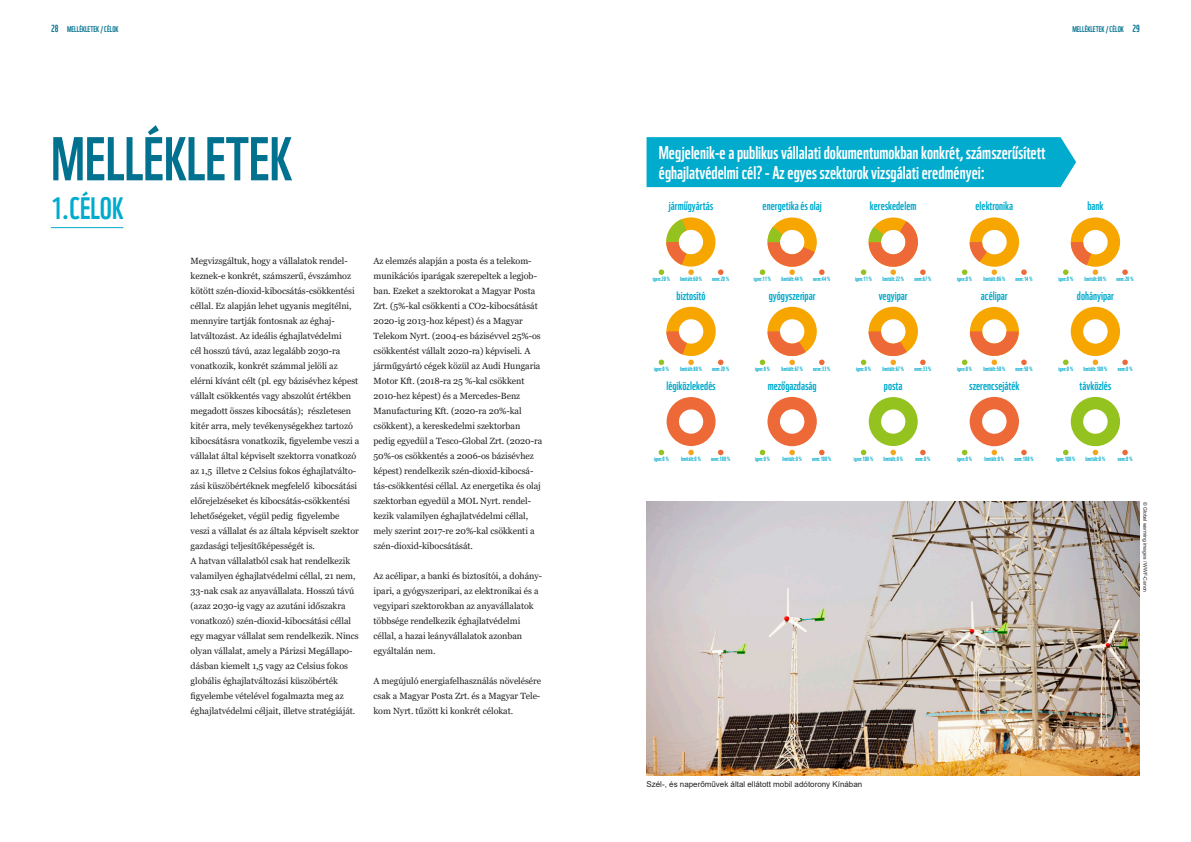
<style>
.page{position:relative;width:1191px;height:842px;background:#fff}
.page>*{position:absolute;margin:0;border:0;box-sizing:border-box;transform-origin:0 0}
.t1{font:60px "WWF";color:#00718e}
.t2{font:30.1px "WWF";color:#00abcd}
.t3{font:18px "WWF";color:#fff}
.t4{font:12px "WWF";color:#00abcd}
.t5{font:10px "WWF";color:#00718e}
.t6{font:9px/15px "Georgia";letter-spacing:-.005em;color:#231f20}
.t7{font:8px "Arial";color:#231f20}
.t8{font:8px "WWF";color:#00718e}
.t9{font:6px "WWF";color:#00abcd}
.t10{font:5px "Arial";color:#231f20}
</style>
<div class="page">
<div style="left:646px;top:137px;width:430px;height:50px;background:#00abcd"></div>
<svg style="left:658px;top:217px;width:65px;height:58px"></svg>
<svg style="left:658px;top:307px;width:65px;height:58px"></svg>
<svg style="left:658px;top:397px;width:65px;height:58px"></svg>
<svg style="left:759px;top:217px;width:65px;height:58px"></svg>
<svg style="left:759px;top:307px;width:65px;height:58px"></svg>
<svg style="left:759px;top:397px;width:65px;height:58px"></svg>
<svg style="left:861px;top:217px;width:64px;height:58px"></svg>
<svg style="left:861px;top:307px;width:64px;height:58px"></svg>
<svg style="left:861px;top:397px;width:64px;height:58px"></svg>
<svg style="left:962px;top:217px;width:64px;height:58px"></svg>
<svg style="left:962px;top:307px;width:64px;height:58px"></svg>
<svg style="left:962px;top:397px;width:64px;height:58px"></svg>
<svg style="left:1063px;top:217px;width:64px;height:58px"></svg>
<svg style="left:1063px;top:307px;width:64px;height:58px"></svg>
<svg style="left:1063px;top:397px;width:64px;height:58px"></svg>
<hr style="left:51px;top:227px;width:72px;height:1px;background:#00abcd">
<img style="left:646px;top:502px;width:494px;height:273px">
<p class="t8" style="left:67px;top:23px;width:53px">MELLÉKLETEK / CÉLOK</p>
<p class="t8" style="left:1072px;top:23px;width:53px">MELLÉKLETEK / CÉLOK</p>
<p class="t5" style="left:51px;top:21px;width:9px">28</p>
<p class="t5" style="left:1132px;top:21px;width:9px">29</p>
<p class="t1" style="left:51px;top:112px;width:242px">MELLÉKLETEK</p>
<p class="t2" style="left:51px;top:185px;width:74px">1.CÉLOK</p>
<p class="t6" style="left:191px;top:254px;width:170px">Megvizsgáltuk, hogy a vállalatok rendel&shy;keznek-e konkrét, számszerű, évszámhoz kötött szén-dioxid-kibocsátás-csökkentési céllal. Ez alapján lehet ugyanis megítélni, mennyire tartják fontosnak az éghaj&shy;latváltozást. Az ideális éghajlatvédelmi<br>cél hosszú távú, azaz legalább 2030-ra vonatkozik, konkrét számmal jelöli az elérni kívánt célt (pl. egy bázisévhez képest vállalt csökkentés vagy abszolút értékben megadott összes kibocsátás); részletesen kitér arra, mely tevékenységekhez tartozó kibocsátásra vonatkozik, figyelembe veszi a vállalat által képviselt szektorra vonatkozó az 1,5 illetve 2 Celsius fokos éghajlatválto&shy;zási küszöbértéknek megfelelő kibocsátási előrejelzéseket és kibocsátás-csökkentési lehetőségeket, végül pedig figyelembe veszi a vállalat és az általa képviselt szektor gazdasági teljesítőképességét is.</p>
<p class="t6" style="left:191px;top:554px;width:170px">A hatvan vállalatból csak hat rendelkezik valamilyen éghajlatvédelmi céllal, 21 nem, 33-nak csak az anyavállalata. Hosszú távú (azaz 2030-ig vagy az azutáni időszakra vonatkozó) szén-dioxid-kibocsátási céllal egy magyar vállalat sem rendelkezik. Nincs olyan vállalat, amely a Párizsi Megállapo&shy;dásban kiemelt 1,5 vagy a2 Celsius fokos globális éghajlatváltozási küszöbérték figyelembe vételével fogalmazta meg az éghajlatvédelmi céljait, illetve stratégiáját.</p>
<p class="t6" style="left:373px;top:254px;width:170px">Az elemzés alapján a posta és a telekom&shy;munikációs iparágak szerepeltek a legjob&shy;ban. Ezeket a szektorokat a Magyar Posta Zrt. (5%-kal csökkenti a CO2-kibocsátását 2020-ig 2013-hoz képest) és a Magyar Telekom Nyrt. (2004-es bázisévvel 25%-os csökkentést vállalt 2020-ra) képviseli. A járműgyártó cégek közül az Audi Hungaria Motor Kft. (2018-ra 25 %-kal csökkent 2010-hez képest) és a Mercedes-Benz Manufacturing Kft. (2020-ra 20%-kal csökkent), a kereskedelmi szektorban pedig egyedül a Tesco-Global Zrt. (2020-ra 50%-os csökkentés a 2006-os bázisévhez képest) rendelkezik szén-dioxid-kibocsá&shy;tás-csökkentési céllal. Az energetika és olaj szektorban egyedül a MOL Nyrt. rendel&shy;kezik valamilyen éghajlatvédelmi céllal, mely szerint 2017-re 20%-kal csökkenti a szén-dioxid-kibocsátását.</p>
<p class="t6" style="left:373px;top:569px;width:170px">Az acélipar, a banki és biztosítói, a dohány&shy;ipari, a gyógyszeripari, az elektronikai és a vegyipari szektorokban az anyavállalatok többsége rendelkezik éghajlatvédelmi céllal, a hazai leányvállalatok azonban egyáltalán nem.</p>
<p class="t6" style="left:373px;top:674px;width:169px;text-align:justify">A megújuló energiafelhasználás növelésére csak a Magyar Posta Zrt. és a Magyar Tele&shy;kom Nyrt. tűzött ki konkrét célokat.</p>
<p class="t3" style="left:659px;top:138px;width:388px">Megjelenik-e a publikus vállalati dokumentumokban konkrét, számszerűsített</p>
<p class="t3" style="left:659px;top:158px;width:328px">éghajlatvédelmi cél? - Az egyes szektorok vizsgálati eredményei:</p>
<p class="t4" style="left:669px;top:196px;width:46px">járműgyártás</p>
<p class="t4" style="left:762px;top:196px;width:61px">energetika és olaj</p>
<p class="t4" style="left:870px;top:196px;width:48px">kereskedelem</p>
<p class="t4" style="left:975px;top:196px;width:39px">elektronika</p>
<p class="t4" style="left:1087px;top:196px;width:18px">bank</p>
<p class="t9" style="left:653px;top:274px;width:19px">igen:20 %</p>
<p class="t9" style="left:680px;top:274px;width:23px">limitált:60 %</p>
<p class="t9" style="left:712px;top:274px;width:19px">nem:20 %</p>
<p class="t9" style="left:754px;top:274px;width:19px">igen:11 %</p>
<p class="t9" style="left:781px;top:274px;width:23px">limitált:44 %</p>
<p class="t9" style="left:813px;top:274px;width:19px">nem:44 %</p>
<p class="t9" style="left:855px;top:274px;width:19px">igen:11 %</p>
<p class="t9" style="left:882px;top:274px;width:23px">limitált:22 %</p>
<p class="t9" style="left:914px;top:274px;width:19px">nem:67 %</p>
<p class="t9" style="left:957px;top:274px;width:16px">igen:0 %</p>
<p class="t9" style="left:983px;top:274px;width:23px">limitált:86 %</p>
<p class="t9" style="left:1015px;top:274px;width:19px">nem:14 %</p>
<p class="t9" style="left:1058px;top:274px;width:16px">igen:0 %</p>
<p class="t9" style="left:1084px;top:274px;width:23px">limitált:80 %</p>
<p class="t9" style="left:1116px;top:274px;width:19px">nem:20 %</p>
<p class="t4" style="left:676px;top:286px;width:30px">biztosító</p>
<p class="t4" style="left:768px;top:286px;width:48px">gyógyszeripar</p>
<p class="t4" style="left:878px;top:286px;width:31px">vegyipar</p>
<p class="t4" style="left:981px;top:286px;width:28px">acélipar</p>
<p class="t4" style="left:1076px;top:286px;width:39px">dohányipar</p>
<p class="t9" style="left:654px;top:364px;width:16px">igen:0 %</p>
<p class="t9" style="left:680px;top:364px;width:23px">limitált:80 %</p>
<p class="t9" style="left:712px;top:364px;width:19px">nem:20 %</p>
<p class="t9" style="left:755px;top:364px;width:16px">igen:0 %</p>
<p class="t9" style="left:781px;top:364px;width:23px">limitált:67 %</p>
<p class="t9" style="left:813px;top:364px;width:19px">nem:33 %</p>
<p class="t9" style="left:856px;top:364px;width:16px">igen:0 %</p>
<p class="t9" style="left:882px;top:364px;width:23px">limitált:67 %</p>
<p class="t9" style="left:914px;top:364px;width:19px">nem:33 %</p>
<p class="t9" style="left:957px;top:364px;width:16px">igen:0 %</p>
<p class="t9" style="left:983px;top:364px;width:23px">limitált:50 %</p>
<p class="t9" style="left:1015px;top:364px;width:19px">nem:50 %</p>
<p class="t9" style="left:1058px;top:364px;width:16px">igen:0 %</p>
<p class="t9" style="left:1083px;top:364px;width:26px">limitált:100 %</p>
<p class="t9" style="left:1117px;top:364px;width:16px">nem:0 %</p>
<p class="t4" style="left:666px;top:376px;width:51px">légiközlekedés</p>
<p class="t4" style="left:767px;top:376px;width:50px">mezőgazdaság</p>
<p class="t4" style="left:884px;top:376px;width:20px">posta</p>
<p class="t4" style="left:969px;top:376px;width:52px">szerencsejáték</p>
<p class="t4" style="left:1079px;top:376px;width:33px">távközlés</p>
<p class="t9" style="left:654px;top:454px;width:16px">igen:0 %</p>
<p class="t9" style="left:681px;top:454px;width:21px">limitált:0 %</p>
<p class="t9" style="left:711px;top:454px;width:21px">nem:100 %</p>
<p class="t9" style="left:755px;top:454px;width:16px">igen:0 %</p>
<p class="t9" style="left:782px;top:454px;width:21px">limitált:0 %</p>
<p class="t9" style="left:812px;top:454px;width:21px">nem:100 %</p>
<p class="t9" style="left:854px;top:454px;width:21px">igen:100 %</p>
<p class="t9" style="left:883px;top:454px;width:21px">limitált:0 %</p>
<p class="t9" style="left:915px;top:454px;width:16px">nem:0 %</p>
<p class="t9" style="left:957px;top:454px;width:16px">igen:0 %</p>
<p class="t9" style="left:984px;top:454px;width:21px">limitált:0 %</p>
<p class="t9" style="left:1014px;top:454px;width:21px">nem:100 %</p>
<p class="t9" style="left:1056px;top:454px;width:21px">igen:100 %</p>
<p class="t9" style="left:1085px;top:454px;width:21px">limitált:0 %</p>
<p class="t9" style="left:1117px;top:454px;width:16px">nem:0 %</p>
<p class="t10" style="left:1148px;top:502px;width:92px;rotate:90deg">© Global warming images / WWF-Canon</p>
<p class="t7" style="left:646px;top:778px;width:217px">Szél-, és naperőművek által ellátott mobil adótorony Kínában</p>
</div>
